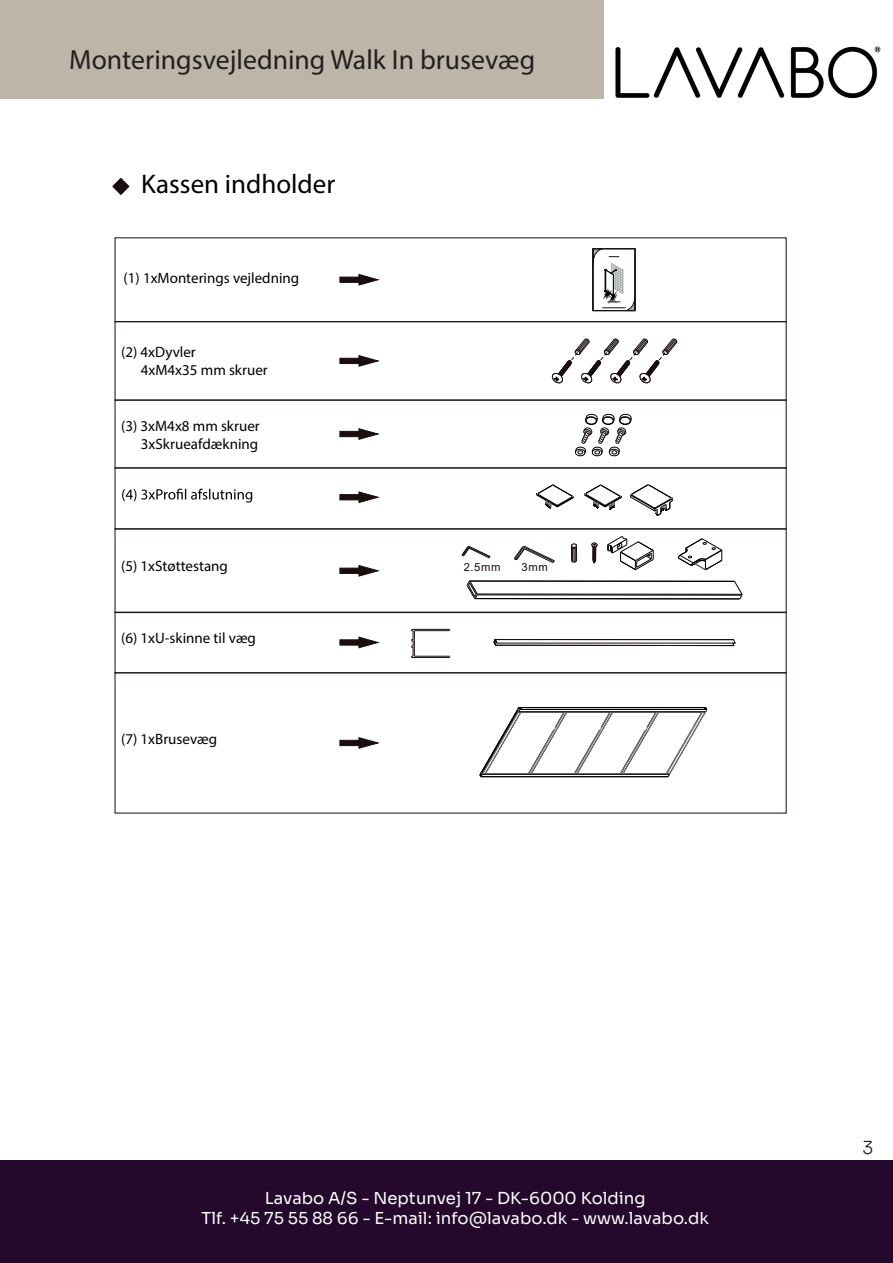
<style>
.page{position:relative;width:893px;height:1263px;background:#fff}
.page>*{position:absolute;margin:0;border:0;box-sizing:border-box;transform-origin:0 0}
.t1{font:27.75px "Myriad Pro";color:#231f20}
.t2{font:27px "Myriad Pro";color:#000001}
.t3{font:300 18px "Sora";color:#231f20}
.t4{font:16.5px/19.8px "Sora";color:#fff;text-align:center}
.t5{font:15px/18px "Myriad Pro";color:#000001}
.t6{font:11.25px "Arial";letter-spacing:.055em;color:#190d0e}
</style>
<div class="page">
<div style="left:429px;top:1226px;width:79px;height:37px;background:#24092c"></div>
<div style="left:1px;top:1160px;width:892px;height:102px;background:#24092c"></div>
<img style="left:615px;top:46px;width:266px;height:53px">
<svg style="left:339px;top:273px;width:41px;height:13px"></svg>
<svg style="left:592px;top:248px;width:44px;height:63px"></svg>
<div style="left:115px;top:321px;width:672px;height:79px;border:1px solid #190d0e"></div>
<svg style="left:339px;top:355px;width:41px;height:12px"></svg>
<svg style="left:551px;top:338px;width:127px;height:46px"></svg>
<div style="left:115px;top:400px;width:672px;height:68px;border:1px solid #190d0e"></div>
<svg style="left:339px;top:428px;width:41px;height:12px"></svg>
<svg style="left:339px;top:564px;width:41px;height:13px"></svg>
<div style="left:115px;top:612px;width:672px;height:61px;border:1px solid #190d0e"></div>
<svg style="left:339px;top:636px;width:41px;height:13px"></svg>
<svg style="left:493px;top:638px;width:243px;height:9px"></svg>
<div style="left:115px;top:672px;width:672px;height:141px;border:1px solid #190d0e"></div>
<svg style="left:339px;top:737px;width:41px;height:12px"></svg>
<div style="left:115px;top:467px;width:672px;height:62px;border:1px solid #190d0e"></div>
<svg style="left:461px;top:546px;width:30px;height:13px"></svg>
<svg style="left:591px;top:542px;width:7px;height:22px"></svg>
<svg style="left:571px;top:543px;width:6px;height:20px"></svg>
<svg style="left:607px;top:536px;width:47px;height:35px"></svg>
<hr style="left:477px;top:595px;width:265px;height:1px;background:#000001">
<hr style="left:477px;top:594px;width:265px;height:1px;background:#000001">
<hr style="left:470px;top:581px;width:264px;height:1px;background:#000001">
<hr style="left:475px;top:598px;width:265px;height:1px;background:#000001">
<svg style="left:734px;top:580px;width:9px;height:20px"></svg>
<svg style="left:466px;top:580px;width:12px;height:19px"></svg>
<svg style="left:514px;top:546px;width:41px;height:17px"></svg>
<svg style="left:339px;top:491px;width:41px;height:13px"></svg>
<svg style="left:584px;top:484px;width:38px;height:26px"></svg>
<svg style="left:536px;top:484px;width:38px;height:24px"></svg>
<svg style="left:630px;top:484px;width:43px;height:32px"></svg>
<svg style="left:677px;top:538px;width:46px;height:33px"></svg>
<hr style="left:412px;top:657px;width:37px;height:1px;background:#190d0e">
<hr style="left:415px;top:656px;width:34px;height:1px;background:#190d0e">
<svg style="left:411px;top:628px;width:5px;height:30px"></svg>
<hr style="left:412px;top:629px;width:37px;height:1px;background:#190d0e">
<hr style="left:415px;top:630px;width:34px;height:1px;background:#190d0e">
<svg style="left:479px;top:707px;width:229px;height:71px"></svg>
<svg style="left:575px;top:414px;width:57px;height:42px"></svg>
<svg style="left:112px;top:178px;width:18px;height:17px"></svg>
<svg style="left:122px;top:489px;width:130px;height:14px"></svg>
<div style="left:0;top:0;width:604px;height:99px;background:#bdb5a7"></div>
<h1 class="t1" style="left:69px;top:42px;width:467px">Monteringsvejledning Walk In brusevæg</h1>
<h2 class="t2" style="left:141px;top:168px;width:195px">Kassen indholder</h2>
<p class="t5" style="left:124px;top:268px;width:177px">(1) 1xMonterings vejledning</p>
<p class="t5" style="left:141px;top:342px;width:128px;text-indent:-20px">(2) 4xDyvler<br>4xM4x35 mm skruer</p>
<p class="t5" style="left:121px;top:417px;width:140px;text-align:right">(3) 3xM4x8 mm skruer<br>3xSkrueafdækning</p>
<p class="t5" style="left:121px;top:557px;width:108px">(5) 1xStøttestang</p>
<p class="t5" style="left:121px;top:629px;width:136px">(6) 1xU-skinne til væg</p>
<p class="t5" style="left:121px;top:729px;width:97px">(7) 1xBrusevæg</p>
<p class="t6" style="left:464px;top:559px;width:38px">2.5mm</p>
<p class="t6" style="left:521px;top:559px;width:28px">3mm</p>
<p class="t4" style="left:202px;top:1186px;width:509px">Lavabo A/S - Neptunvej 17 - DK-6000 Kolding<br>Tlf. +45 75 55 88 66 - E-mail: info@lavabo.dk - www.lavabo.dk</p>
<p class="t3" style="left:863px;top:1132px;width:12px">3</p>
</div>
